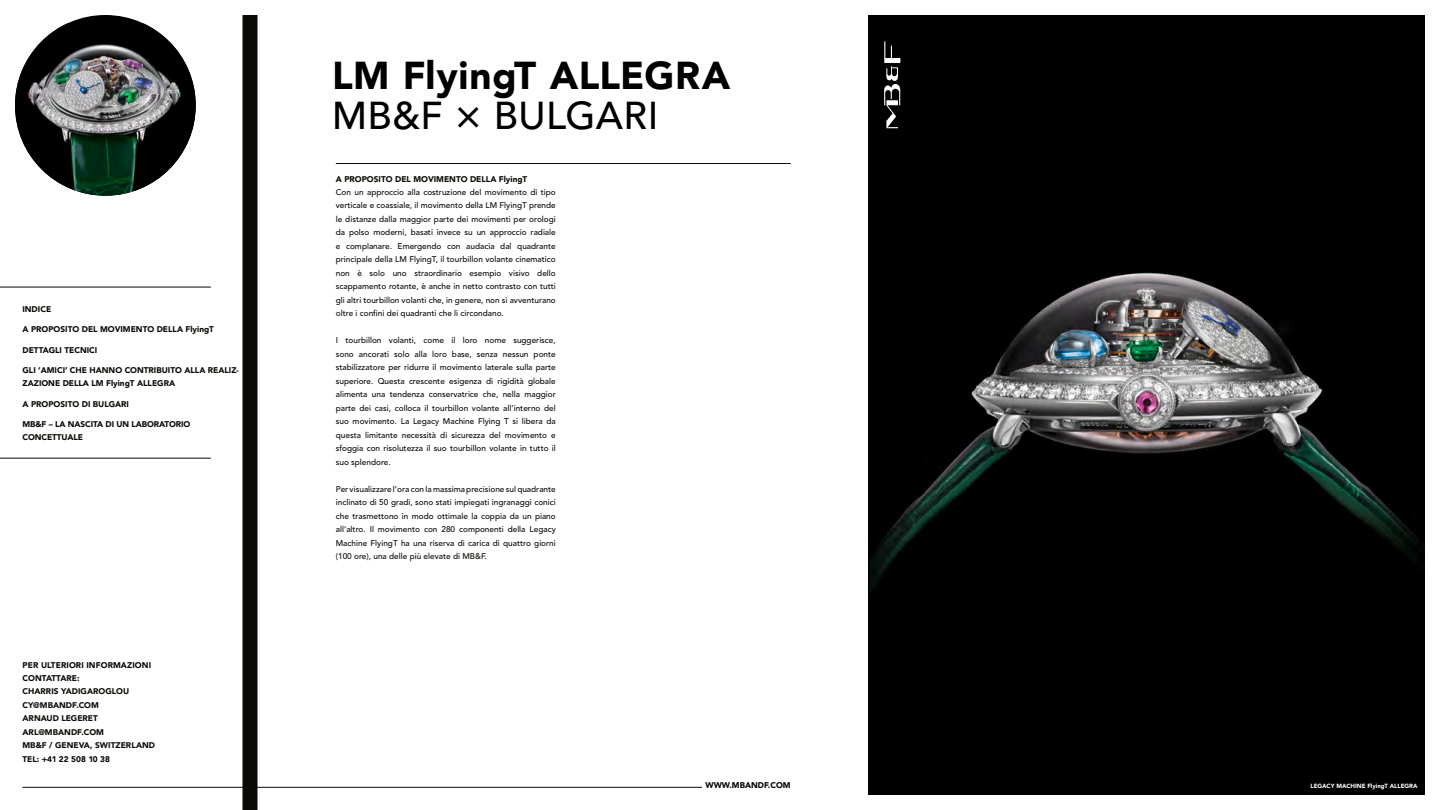
<style>
.page{position:relative;width:1440px;height:810px;background:#fff}
.page>*{position:absolute;margin:0;border:0;box-sizing:border-box;transform-origin:0 0}
.t1{font:900 38.62px "Avenir LT Std";letter-spacing:.01em;color:#000}
.t2{font:500 38.62px "Avenir LT Std";letter-spacing:.01em;color:#000}
.t3{font:500 8.25px/13.5px "Avenir LT Std";color:#0b0904;text-align:justify}
.t4{font:900 8.25px/13.5px "Avenir LT Std";color:#0b0904}
.t5{font:900 8.25px/13.5px "Avenir";color:#0b0904}
.t6{font:900 8.25px "Avenir LT Std";color:#000}
.t7{font:900 6px "Avenir LT Std";color:#fff}
</style>
<div class="page">
<hr style="left:22px;top:787px;width:680px;height:1px;background:#0b0904">
<hr style="left:336px;top:163px;width:455px;height:1px;background:#0b0904">
<img style="left:15px;top:24px;width:181px;height:172px">
<div style="left:242px;top:15px;width:15px;height:795px;background:#0b0904"></div>
<hr style="left:0;top:287px;width:211px;height:1px;background:#0b0904">
<hr style="left:0;top:458px;width:211px;height:1px;background:#0b0904">
<svg style="left:868px;top:15px;width:557px;height:780px;background:#0c0c0c"></svg>
<p class="t4" style="left:22px;top:302px;width:30px">INDICE</p>
<p class="t4" style="left:22px;top:323px;width:193px">A PROPOSITO DEL MOVIMENTO DELLA FlyingT</p>
<p class="t4" style="left:22px;top:343px;width:76px">DETTAGLI TECNICI</p>
<p class="t4" style="left:22px;top:363px;width:218px">GLI ‘AMICI’ CHE HANNO CONTRIBUITO ALLA REALIZ-<br>ZAZIONE DELLA LM FlyingT ALLEGRA</p>
<p class="t4" style="left:22px;top:397px;width:108px">A PROPOSITO DI BULGARI</p>
<p class="t4" style="left:22px;top:417px;width:169px">MB&amp;F – LA NASCITA DI UN LABORATORIO<br>CONCETTUALE</p>
<p class="t4" style="left:22px;top:658px;width:130px">PER ULTERIORI INFORMAZIONI<br>CONTATTARE:</p>
<p class="t5" style="left:22px;top:685px;width:134px">CHARRIS YADIGAROGLOU<br>CY@MBANDF.COM<br>ARNAUD LEGERET<br>ARL@MBANDF.COM<br>MB&amp;F / GENEVA, SWITZERLAND<br>TEL: +41 22 508 10 38</p>
<h1 class="t1" style="left:332px;top:52px;width:400px">LM FlyingT ALLEGRA</h1>
<h1 class="t2" style="left:332px;top:94px;width:328px">MB&amp;F × BULGARI</h1>
<p class="t4" style="left:336px;top:172px;width:193px">A PROPOSITO DEL MOVIMENTO DELLA FlyingT</p>
<p class="t3" style="left:336px;top:186px;width:222px">Con un approccio alla costruzione del movimento di tipo verticale e coassiale, il movimento della LM FlyingT prende le distanze dalla maggior parte dei movimenti per orologi da polso moderni, basati invece su un approccio radiale e complanare. Emergendo con audacia dal quadrante principale della LM FlyingT, il tourbillon volante cinematico non è solo uno straordinario esempio visivo dello scappamento rotante, è anche in netto contrasto con tutti gli altri tourbillon volanti che, in genere, non si avventurano oltre i confini dei quadranti che li circondano.</p>
<p class="t3" style="left:336px;top:334px;width:222px">I tourbillon volanti, come il loro nome suggerisce, sono ancorati solo alla loro base, senza nessun ponte stabilizzatore per ridurre il movimento laterale sulla parte superiore. Questa crescente esigenza di rigidità globale alimenta una tendenza conservatrice che, nella maggior parte dei casi, colloca il tourbillon volante all’interno del suo movimento. La Legacy Machine Flying T si libera da questa limitante necessità di sicurezza del movimento e sfoggia con risolutezza il suo tourbillon volante in tutto il suo splendore.</p>
<p class="t3" style="left:336px;top:483px;width:222px">Per visualizzare l’ora con la massima precisione sul quadrante inclinato di 50 gradi, sono stati impiegati ingranaggi conici che trasmettono in modo ottimale la coppia da un piano all’altro. Il movimento con 280 componenti della Legacy Machine FlyingT ha una riserva di carica di quattro giorni (100 ore), una delle più elevate di MB&amp;F.</p>
<p class="t6" style="left:705px;top:780px;width:87px">WWW.MBANDF.COM</p>
<p class="t7" style="left:1310px;top:782px;width:109px">LEGACY MACHINE FlyingT ALLEGRA</p>
</div>
